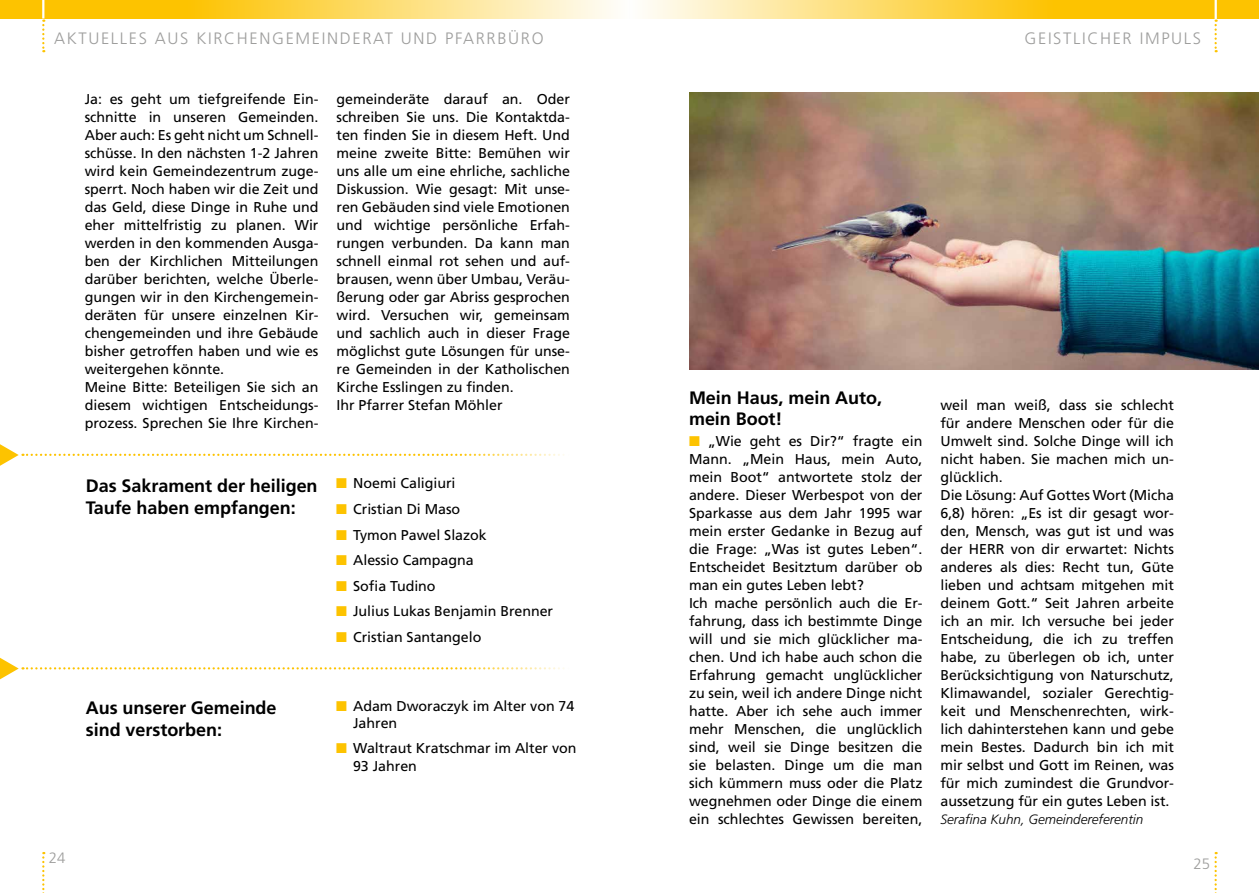
<style>
.page{position:relative;width:1259px;height:893px;background:#fff}
.page>*{position:absolute;margin:0;border:0;box-sizing:border-box;transform-origin:0 0}
.t1{font:700 18px/21.6px "Frutiger";letter-spacing:-.005em;color:#000}
.t2{font:300 16.5px "Frutiger";letter-spacing:.1em;color:#9d9d9c}
.t3{font:300 15px "Frutiger";color:#9d9d9c}
.t4{font:14.25px/18px "Frutiger";letter-spacing:-.005em;color:#000}
.t5{font:italic 300 13.5px "Frutiger";letter-spacing:-.005em;color:#000}
.s1{color:#fdc300}
</style>
<div class="page">
<svg style="left:42px;top:852px;width:2px;height:41px"></svg>
<svg style="left:1214px;top:852px;width:2px;height:41px"></svg>
<svg style="left:0;top:0;width:614px;height:18px"></svg>
<svg style="left:645px;top:0;width:614px;height:18px"></svg>
<svg style="left:42px;top:0;width:2px;height:52px"></svg>
<svg style="left:1214px;top:0;width:2px;height:52px"></svg>
<svg style="left:0;top:444px;width:564px;height:22px"></svg>
<svg style="left:0;top:658px;width:564px;height:21px"></svg>
<img style="left:689px;top:92px;width:570px;height:278px">
<p class="t2" style="left:54px;top:29px;width:491px">AKTUELLES AUS KIRCHENGEMEINDERAT UND PFARRBÜRO</p>
<p class="t4" style="left:85px;top:90px;width:235px">Ja: es geht um tiefgreifende Ein&shy;schnitte in unseren Gemeinden.<br>Aber auch: Es geht nicht um Schnell&shy;schüsse. In den nächsten 1-2 Jahren wird kein Gemeindezentrum zuge&shy;sperrt. Noch haben wir die Zeit und das Geld, diese Dinge in Ruhe und eher mittelfristig zu planen. Wir werden in den kommenden Ausga&shy;ben der Kirchlichen Mitteilungen darüber berichten, welche Überle&shy;gungen wir in den Kirchengemein&shy;deräten für unsere einzelnen Kir&shy;chengemeinden und ihre Gebäude bisher getroffen haben und wie es weitergehen könnte.<br>Meine Bitte: Beteiligen Sie sich an diesem wichtigen Entscheidungs&shy;prozess. Sprechen Sie Ihre Kirchen-</p>
<p class="t4" style="left:336px;top:90px;width:235px">gemeinderäte darauf an. Oder schreiben Sie uns. Die Kontaktda&shy;ten finden Sie in diesem Heft. Und meine zweite Bitte: Bemühen wir uns alle um eine ehrliche, sachliche<br>Diskussion. Wie gesagt: Mit unse&shy;ren Gebäuden sind viele Emotionen und wichtige persönliche Erfah&shy;rungen verbunden. Da kann man schnell einmal rot sehen und auf&shy;brausen, wenn über Umbau, Veräu&shy;ßerung oder gar Abriss gesprochen wird. Versuchen wir, gemeinsam und sachlich auch in dieser Frage möglichst gute Lösungen für unse&shy;re Gemeinden in der Katholischen<br>Kirche Esslingen zu finden.<br>Ihr Pfarrer Stefan Möhler</p>
<p class="t1" style="left:86px;top:475px;width:233px">Das Sakrament der heiligen<br>Taufe haben empfangen:</p>
<p class="t4" style="left:336px;top:474px;width:121px"><span class="s1">■</span> Noemi Caligiuri</p>
<p class="t4" style="left:336px;top:500px;width:126px"><span class="s1">■</span> Cristian Di Maso</p>
<p class="t4" style="left:336px;top:526px;width:152px"><span class="s1">■</span> Tymon Pawel Slazok</p>
<p class="t4" style="left:336px;top:551px;width:139px"><span class="s1">■</span> Alessio Campagna</p>
<p class="t4" style="left:336px;top:577px;width:101px"><span class="s1">■</span> Sofia Tudino</p>
<p class="t4" style="left:336px;top:602px;width:218px"><span class="s1">■</span> Julius Lukas Benjamin Brenner</p>
<p class="t4" style="left:336px;top:628px;width:147px"><span class="s1">■</span> Cristian Santangelo</p>
<p class="t1" style="left:86px;top:697px;width:192px">Aus unserer Gemeinde sind verstorben:</p>
<p class="t4" style="left:353px;top:697px;width:223px;line-height:17.1px;text-indent:-17px"><span class="s1">■</span> Adam Dworaczyk im Alter von 74<br>Jahren</p>
<p class="t4" style="left:353px;top:740px;width:225px;line-height:17.1px;text-indent:-17px"><span class="s1">■</span> Waltraut Kratschmar im Alter von<br>93 Jahren</p>
<p class="t3" style="left:49px;top:849px;width:18px">24</p>
<p class="t2" style="left:1024px;top:29px;width:178px">GEISTLICHER IMPULS</p>
<p class="t1" style="left:689px;top:387px;width:194px">Mein Haus, mein Auto, mein Boot!</p>
<p class="t4" style="left:689px;top:432px;width:235px"><span class="s1">■</span> „Wie geht es Dir?“ fragte ein<br>Mann. „Mein Haus, mein Auto, mein Boot“ antwortete stolz der andere. Dieser Werbespot von der<br>Sparkasse aus dem Jahr 1995 war mein erster Gedanke in Bezug auf die Frage: „Was ist gutes Leben“.<br>Entscheidet Besitztum darüber ob man ein gutes Leben lebt?<br>Ich mache persönlich auch die Er&shy;fahrung, dass ich bestimmte Dinge will und sie mich glücklicher ma&shy;chen. Und ich habe auch schon die<br>Erfahrung gemacht unglücklicher zu sein, weil ich andere Dinge nicht hatte. Aber ich sehe auch immer mehr Menschen, die unglücklich sind, weil sie Dinge besitzen die sie belasten. Dinge um die man sich kümmern muss oder die Platz wegnehmen oder Dinge die einem ein schlechtes Gewissen bereiten,</p>
<p class="t4" style="left:940px;top:396px;width:235px">weil man weiß, dass sie schlecht für andere Menschen oder für die<br>Umwelt sind. Solche Dinge will ich nicht haben. Sie machen mich un&shy;glücklich.<br>Die Lösung: Auf Gottes Wort (Micha<br>6,8) hören: „Es ist dir gesagt wor&shy;den, Mensch, was gut ist und was der HERR von dir erwartet: Nichts anderes als dies: Recht tun, Güte lieben und achtsam mitgehen mit deinem Gott.“ Seit Jahren arbeite ich an mir. Ich versuche bei jeder<br>Entscheidung, die ich zu treffen habe, zu überlegen ob ich, unter<br>Berücksichtigung von Naturschutz,<br>Klimawandel, sozialer Gerechtig&shy;keit und Menschenrechten, wirk&shy;lich dahinterstehen kann und gebe mein Bestes. Dadurch bin ich mit mir selbst und Gott im Reinen, was für mich zumindest die Grundvor&shy;aussetzung für ein gutes Leben ist.</p>
<p class="t5" style="left:940px;top:812px;width:204px">Serafina Kuhn, Gemeindereferentin</p>
<p class="t3" style="left:1193px;top:855px;width:18px">25</p>
</div>
